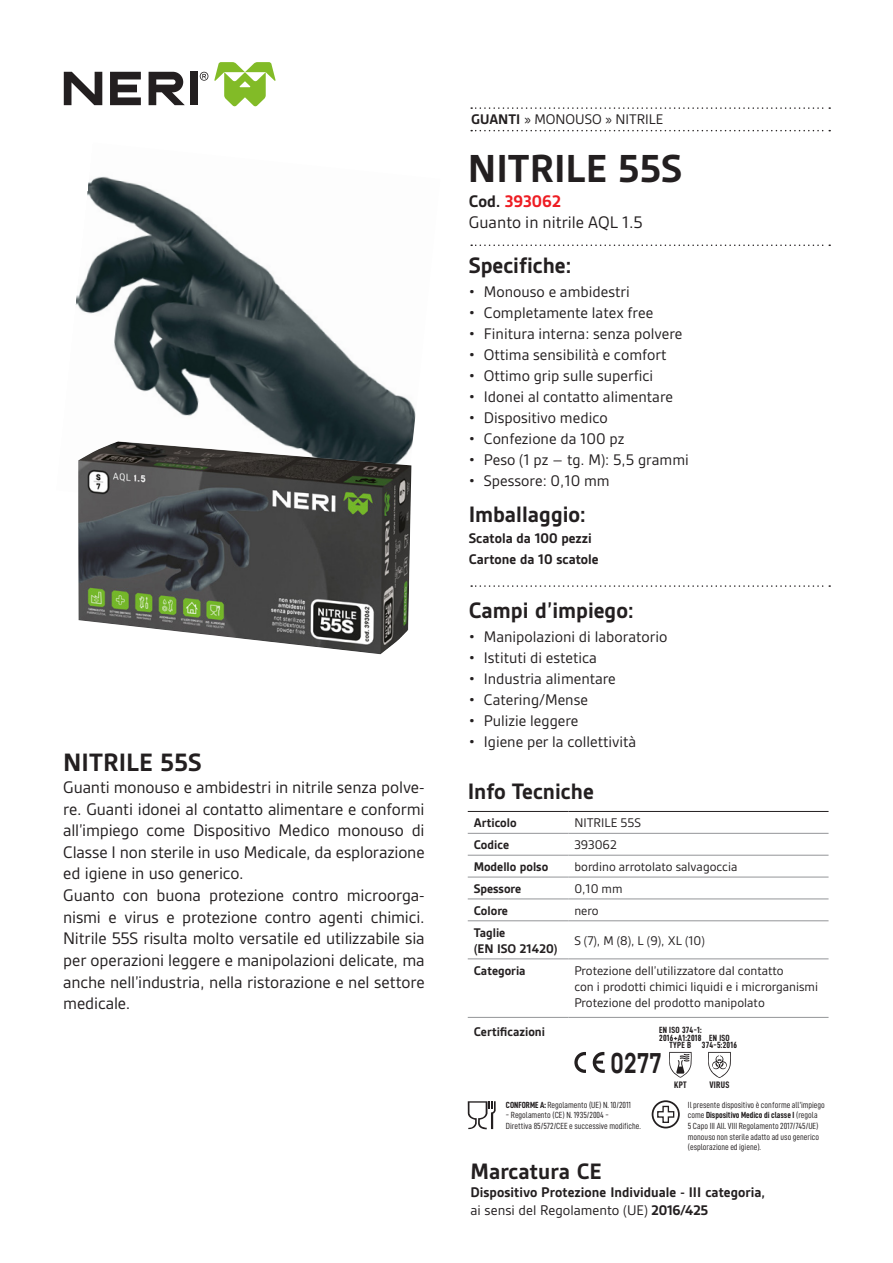
<style>
.page{position:relative;width:893px;height:1263px;background:#fff}
.page>*{position:absolute;margin:0;border:0;box-sizing:border-box;transform-origin:0 0}
.t1{font:700 42px "Gesta";color:#231f20}
.t2{font:700 28.5px "Brutal Type";color:#231f20;scale:.8 1}
.t3{font:700 27px "Gesta";color:#231f20}
.t4{font:700 24px "Gesta";color:#231f20}
.t5{font:18px/21.6px "Gesta";letter-spacing:-.01em;color:#231f20}
.t6{font:16.5px "Gesta";color:#231f20}
.t7{font:700 15px/21px "Gesta";color:#231f20}
.t8{font:15px "Gesta";color:#231f20}
.t9{font:13.5px/16.2px "Gesta";color:#231f20}
.t10{font:700 13.5px/16.2px "Gesta";color:#231f20}
.t11{font:9.45px "D DIN Condensed Bold";letter-spacing:.03em;color:#231f20}
.t12{font:9px/7.5px "D DIN Condensed Bold";letter-spacing:.03em;color:#231f20;text-align:center}
.t13{font:8.85px/10.6px "D DIN Condensed";color:#231f20}
.t14{font:8.85px "D DIN Condensed Bold";color:#231f20}
.s1{font-weight:700}
.s2{font-weight:700;color:#ee1d23}
.s3{font-family:"D DIN Condensed Bold"}
.s4{font-family:"D DIN Condensed"}
.s5{font-weight:400}
</style>
<div class="page">
<svg style="left:214px;top:62px;width:62px;height:44px"></svg>
<svg style="left:149px;top:72px;width:36px;height:33px"></svg>
<svg style="left:64px;top:72px;width:38px;height:33px"></svg>
<svg style="left:110px;top:72px;width:31px;height:33px"></svg>
<div style="left:190px;top:72px;width:7px;height:33px;background:#231f20"></div>
<svg style="left:200px;top:72px;width:8px;height:9px"></svg>
<img style="left:75px;top:176px;width:341px;height:307px">
<img style="left:78px;top:441px;width:333px;height:213px">
<svg style="left:471px;top:130px;width:359px;height:1px"></svg>
<svg style="left:471px;top:107px;width:359px;height:2px"></svg>
<hr style="left:468px;top:811px;width:100px;height:1px;background:#231f20">
<hr style="left:568px;top:811px;width:260px;height:1px;background:#231f20">
<hr style="left:468px;top:833px;width:100px;height:1px;background:#939598">
<hr style="left:568px;top:833px;width:260px;height:1px;background:#939598">
<hr style="left:468px;top:855px;width:100px;height:1px;background:#939598">
<hr style="left:568px;top:855px;width:260px;height:1px;background:#939598">
<hr style="left:468px;top:877px;width:100px;height:1px;background:#939598">
<hr style="left:568px;top:877px;width:260px;height:1px;background:#939598">
<hr style="left:468px;top:899px;width:100px;height:1px;background:#939598">
<hr style="left:568px;top:899px;width:260px;height:1px;background:#939598">
<hr style="left:468px;top:920px;width:100px;height:1px;background:#939598">
<hr style="left:568px;top:920px;width:260px;height:1px;background:#939598">
<hr style="left:468px;top:1017px;width:100px;height:1px;background:#939598">
<hr style="left:568px;top:1017px;width:260px;height:1px;background:#939598">
<hr style="left:468px;top:959px;width:100px;height:1px;background:#939598">
<hr style="left:568px;top:959px;width:260px;height:1px;background:#939598">
<svg style="left:574px;top:1052px;width:31px;height:21px"></svg>
<svg style="left:669px;top:1052px;width:23px;height:26px"></svg>
<svg style="left:708px;top:1052px;width:23px;height:26px"></svg>
<svg style="left:471px;top:244px;width:359px;height:2px"></svg>
<svg style="left:471px;top:585px;width:359px;height:2px"></svg>
<svg style="left:467px;top:1101px;width:29px;height:28px"></svg>
<div style="left:652px;top:1100px;width:28px;height:28px;border:2px solid #231f20;border-radius:50%"></div>
<svg style="left:656px;top:1105px;width:19px;height:19px"></svg>
<p class="t8" style="left:471px;top:110px;width:194px"><span class="s1">GUANTI</span> » MONOUSO » NITRILE</p>
<h1 class="t1" style="left:468px;top:145px;width:216px">NITRILE 55S</h1>
<p class="t5" style="left:469px;top:191px;width:176px;line-height:21px"><span class="s1">Cod.</span> <span class="s2">393062<br></span>Guanto in nitrile AQL 1.5</p>
<h3 class="t4" style="left:469px;top:252px;width:104px">Specifiche:</h3>
<p class="t6" style="left:469px;top:282px;width:162px">• Monouso e ambidestri</p>
<p class="t6" style="left:469px;top:303px;width:186px">• Completamente latex free</p>
<p class="t6" style="left:469px;top:324px;width:215px">• Finitura interna: senza polvere</p>
<p class="t6" style="left:469px;top:345px;width:199px">• Ottima sensibilità e comfort</p>
<p class="t6" style="left:469px;top:366px;width:186px">• Ottimo grip sulle superfici</p>
<p class="t6" style="left:469px;top:387px;width:206px">• Idonei al contatto alimentare</p>
<p class="t6" style="left:469px;top:408px;width:140px">• Dispositivo medico</p>
<p class="t6" style="left:469px;top:429px;width:157px">• Confezione da 100 pz</p>
<p class="t6" style="left:469px;top:450px;width:222px">• Peso (1 pz – tg. M): 5,5 grammi</p>
<p class="t6" style="left:469px;top:471px;width:142px">• Spessore: 0,10 mm</p>
<h3 class="t4" style="left:469px;top:501px;width:118px">Imballaggio:</h3>
<p class="t7" style="left:469px;top:528px;width:131px">Scatola da 100 pezzi<br>Cartone da 10 scatole</p>
<h3 class="t4" style="left:469px;top:597px;width:166px">Campi d’impiego:</h3>
<p class="t6" style="left:469px;top:627px;width:200px">• Manipolazioni di laboratorio</p>
<p class="t6" style="left:469px;top:648px;width:130px">• Istituti di estetica</p>
<p class="t6" style="left:469px;top:669px;width:148px">• Industria alimentare</p>
<p class="t6" style="left:469px;top:690px;width:121px">• Catering/Mense</p>
<p class="t6" style="left:469px;top:711px;width:111px">• Pulizie leggere</p>
<p class="t6" style="left:469px;top:732px;width:169px">• Igiene per la collettività</p>
<h3 class="t3" style="left:63px;top:747px;width:140px">NITRILE 55S</h3>
<p class="t5" style="left:63px;top:776px;width:363px">Guanti monouso e ambidestri in nitrile senza polve&shy;re. Guanti idonei al contatto alimentare e conformi all’impiego come Dispositivo Medico monouso di Classe I non sterile in uso Medicale, da esplorazione ed igiene in uso generico.<br>Guanto con buona protezione contro microorga&shy;nismi e virus e protezione contro agenti chimici.<br>Nitrile 55S risulta molto versatile ed utilizzabile sia per operazioni leggere e manipolazioni delicate, ma anche nell’industria, nella ristorazione e nel settore medicale.</p>
<h3 class="t4" style="left:468px;top:778px;width:127px">Info Tecniche</h3>
<p class="t10" style="left:474px;top:815px;width:44px">Articolo</p>
<p class="t9" style="left:574px;top:815px;width:68px">NITRILE 55S</p>
<p class="t10" style="left:474px;top:837px;width:37px">Codice</p>
<p class="t9" style="left:574px;top:837px;width:44px">393062</p>
<p class="t10" style="left:474px;top:859px;width:76px">Modello polso</p>
<p class="t9" style="left:574px;top:858px;width:165px">bordino arrotolato salvagoccia</p>
<p class="t10" style="left:474px;top:880px;width:49px">Spessore</p>
<p class="t9" style="left:574px;top:880px;width:50px">0,10 mm</p>
<p class="t10" style="left:474px;top:902px;width:36px">Colore</p>
<p class="t9" style="left:574px;top:902px;width:26px">nero</p>
<p class="t10" style="left:474px;top:924px;width:86px">Taglie<br>(EN ISO 21420)</p>
<p class="t9" style="left:574px;top:932px;width:132px">S (7), M (8), L (9), XL (10)</p>
<p class="t10" style="left:474px;top:962px;width:53px">Categoria</p>
<p class="t9" style="left:574px;top:962px;width:245px">Protezione dell’utilizzatore dal contatto<br>con i prodotti chimici liquidi e i microrganismi<br>Protezione del prodotto manipolato</p>
<p class="t10" style="left:474px;top:1023px;width:73px">Certificazioni</p>
<p class="t12" style="left:659px;top:1026px;width:44px">EN ISO 374-1:<br>2016+A1:2018<br>TYPE B</p>
<p class="t11" style="left:674px;top:1079px;width:14px">KPT</p>
<p class="t11" style="left:709px;top:1079px;width:22px">VIRUS</p>
<p class="t12" style="left:702px;top:1034px;width:37px">EN ISO<br>374-5:2016</p>
<h2 class="t2" style="left:610px;top:1045px;width:66px">0277</h2>
<p class="t13" style="left:506px;top:1099px;width:127px"><span class="s3">CONFORME A:</span> Regolamento (UE) N. 10/2011</p>
<p class="t13" style="left:506px;top:1110px;width:137px">- Regolamento (CE) N. 1935/2004 -<br>Direttiva 85/572/CEE e successive modifiche.</p>
<p class="t13" style="left:688px;top:1099px;width:138px">Il presente dispositivo è conforme all’impiego</p>
<p class="t14" style="left:688px;top:1110px;width:131px"><span class="s4">come</span> Dispositivo Medico di classe I <span class="s4">(regola</span></p>
<p class="t13" style="left:688px;top:1120px;width:133px;text-align:justify">5 Capo III All. VIII Regolamento 2017/745/UE) monouso non sterile adatto ad uso generico (esplorazione ed igiene).</p>
<h3 class="t4" style="left:470px;top:1157px;width:133px">Marcatura CE</h3>
<p class="t7" style="left:470px;top:1183px;width:296px;line-height:18px">Dispositivo Protezione Individuale - III categoria, <span class="s5">ai sensi del Regolamento (UE)</span> 2016/425</p>
</div>
